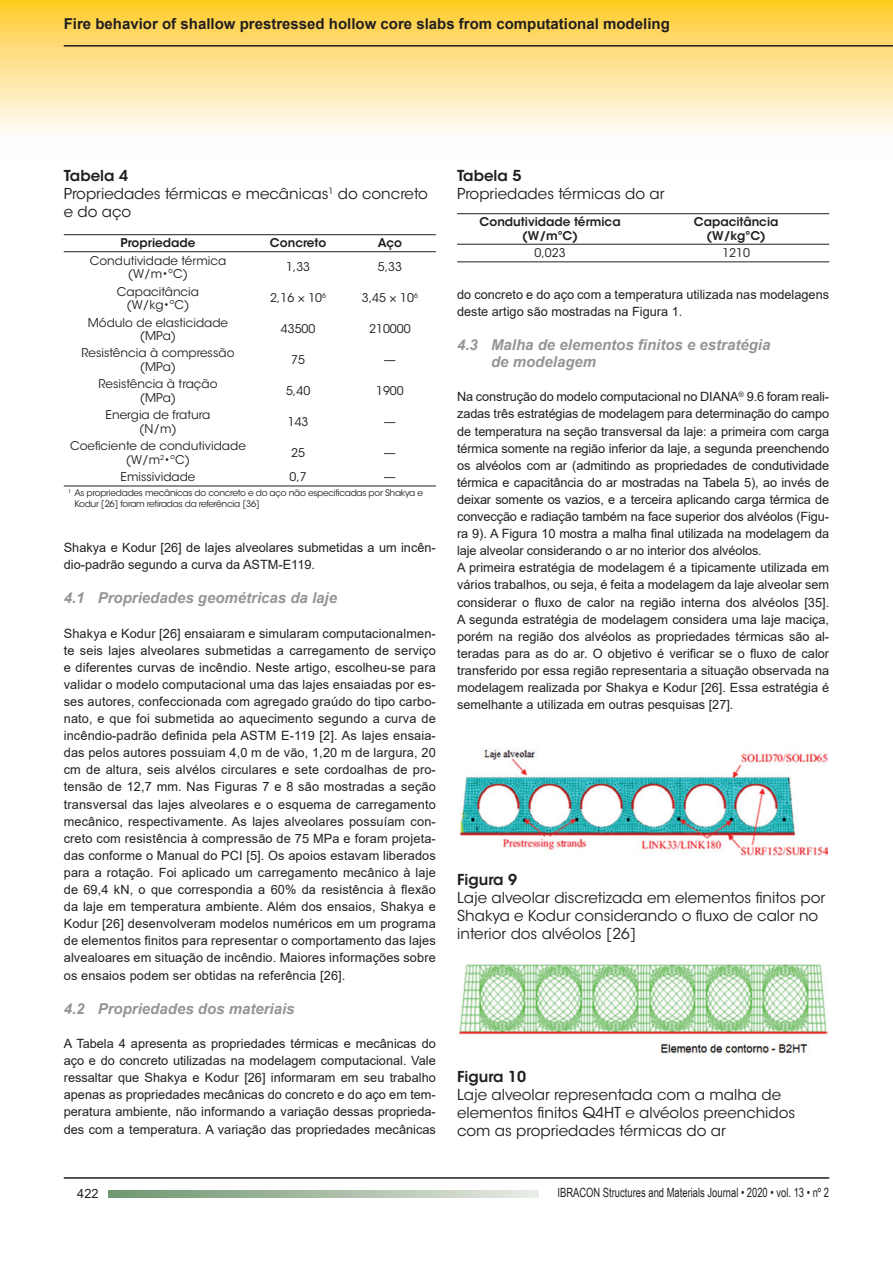
<style>
.page{position:relative;width:893px;height:1263px;background:#fff}
.page>*{position:absolute;margin:0;border:0;box-sizing:border-box;transform-origin:0 0}
.t1{font:15px/18px "ITC Avant Garde Std";color:#231f20}
.t2{font:italic 700 15px/17.1px "Arial";color:#939598}
.t3{font:700 15px "Arial";color:#231f20}
.t4{font:600 15px "ITC Avant Garde Std";color:#231f20}
.t5{font:12.75px/17.1px "Arial";color:#231f20}
.t6{font:12.75px "Arial Narrow";color:#231f20;scale:.9 1}
.t7{font:12px/13.5px "ITC Avant Garde Std";color:#231f20;text-align:center}
.t8{font:600 12px/13.5px "ITC Avant Garde Std";color:#231f20;text-align:center}
.t9{font:9px/10.5px "ITC Avant Garde Std";letter-spacing:-.03em;color:#231f20}
.s1{font-weight:600}
</style>
<div class="page">
<svg style="left:0;top:0;width:893px;height:131px"></svg>
<hr style="left:64px;top:1177px;width:765px;height:2px;background:#231f20">
<hr style="left:64px;top:45px;width:829px;height:2px;background:#231f20">
<svg style="left:108px;top:1190px;width:431px;height:8px"></svg>
<hr style="left:64px;top:234px;width:372px;height:1px;background:#231f20">
<hr style="left:64px;top:251px;width:372px;height:1px;background:#231f20">
<hr style="left:64px;top:486px;width:372px;height:1px;background:#231f20">
<hr style="left:457px;top:213px;width:372px;height:1px;background:#231f20">
<hr style="left:457px;top:244px;width:372px;height:1px;background:#231f20">
<hr style="left:457px;top:261px;width:372px;height:1px;background:#231f20">
<img style="left:459px;top:749px;width:369px;height:106px">
<img style="left:459px;top:964px;width:369px;height:89px">
<p class="t3" style="left:64px;top:13px;width:607px">Fire behavior of shallow prestressed hollow core slabs from computational modeling</p>
<p class="t1" style="left:64px;top:167px;width:366px"><span class="s1">Tabela 4<br></span>Propriedades térmicas e mecânicas<sup>1</sup> do concreto e do aço</p>
<p class="t8" style="left:120px;top:236px;width:77px">Propriedade</p>
<p class="t8" style="left:270px;top:236px;width:58px">Concreto</p>
<p class="t8" style="left:378px;top:236px;width:26px">Aço</p>
<p class="t7" style="left:90px;top:254px;width:138px">Condutividade térmica (W/m•ºC)</p>
<p class="t7" style="left:286px;top:261px;width:26px">1,33</p>
<p class="t7" style="left:378px;top:261px;width:26px">5,33</p>
<p class="t7" style="left:117px;top:285px;width:84px">Capacitância (W/kg•ºC)</p>
<p class="t7" style="left:270px;top:291px;width:58px">2,16 × 10<sup>6</sup></p>
<p class="t7" style="left:362px;top:291px;width:58px">3,45 × 10<sup>6</sup></p>
<p class="t7" style="left:88px;top:316px;width:142px">Módulo de elasticidade (MPa)</p>
<p class="t7" style="left:281px;top:322px;width:36px">43500</p>
<p class="t7" style="left:369px;top:322px;width:43px">210000</p>
<p class="t7" style="left:82px;top:346px;width:154px">Resistência à compressão (MPa)</p>
<p class="t7" style="left:291px;top:353px;width:15px">75</p>
<p class="t7" style="left:384px;top:353px;width:13px">—</p>
<p class="t7" style="left:99px;top:377px;width:120px">Resistência à tração (MPa)</p>
<p class="t7" style="left:286px;top:384px;width:26px">5,40</p>
<p class="t7" style="left:376px;top:384px;width:29px">1900</p>
<p class="t7" style="left:106px;top:408px;width:106px">Energia de fratura (N/m)</p>
<p class="t7" style="left:288px;top:415px;width:22px">143</p>
<p class="t7" style="left:384px;top:415px;width:13px">—</p>
<p class="t7" style="left:70px;top:439px;width:177px">Coeficiente de condutividade (W/m<sup>2</sup>•ºC)</p>
<p class="t7" style="left:291px;top:446px;width:15px">25</p>
<p class="t7" style="left:384px;top:446px;width:13px">—</p>
<p class="t7" style="left:121px;top:470px;width:76px">Emissividade</p>
<p class="t7" style="left:289px;top:470px;width:19px">0,7</p>
<p class="t7" style="left:384px;top:470px;width:13px">—</p>
<p class="t9" style="left:74px;top:488px;width:350px;text-indent:-6px"><sup>1</sup> As propriedades mecânicas do concreto e do aço não especificadas por Shakya e<br>Kodur [26] foram retiradas da referência [36]</p>
<p class="t5" style="left:64px;top:539px;width:374px">Shakya e Kodur [26] de lajes alveolares submetidas a um incên&shy;dio-padrão segundo a curva da ASTM-E119.</p>
<p class="t2" style="left:64px;top:590px;width:275px">4.1 Propriedades geométricas da laje</p>
<p class="t5" style="left:64px;top:624px;width:374px;text-align:justify">Shakya e Kodur [26] ensaiaram e simularam computacionalmen&shy;te seis lajes alveolares submetidas a carregamento de serviço e diferentes curvas de incêndio. Neste artigo, escolheu-se para validar o modelo computacional uma das lajes ensaiadas por es&shy;ses autores, confeccionada com agregado graúdo do tipo carbo&shy;nato, e que foi submetida ao aquecimento segundo a curva de incêndio-padrão definida pela ASTM E-119 [2]. As lajes ensaia&shy;das pelos autores possuiam 4,0 m de vão, 1,20 m de largura, 20 cm de altura, seis alvélos circulares e sete cordoalhas de pro&shy;tensão de 12,7 mm. Nas Figuras 7 e 8 são mostradas a seção transversal das lajes alveolares e o esquema de carregamento mecânico, respectivamente. As lajes alveolares possuíam con&shy;creto com resistência à compressão de 75 MPa e foram projeta&shy;das conforme o Manual do PCI [5]. Os apoios estavam liberados para a rotação. Foi aplicado um carregamento mecânico à laje de 69,4 kN, o que correspondia a 60% da resistência à flexão da laje em temperatura ambiente. Além dos ensaios, Shakya e Kodur [26] desenvolveram modelos numéricos em um programa de elementos finitos para representar o comportamento das lajes alvealoares em situação de incêndio. Maiores informações sobre os ensaios podem ser obtidas na referência [26].</p>
<p class="t2" style="left:64px;top:1000px;width:232px">4.2 Propriedades dos materiais</p>
<p class="t5" style="left:64px;top:1035px;width:374px;text-align:justify">A Tabela 4 apresenta as propriedades térmicas e mecânicas do aço e do concreto utilizadas na modelagem computacional. Vale ressaltar que Shakya e Kodur [26] informaram em seu trabalho apenas as propriedades mecânicas do concreto e do aço em tem&shy;peratura ambiente, não informando a variação dessas proprieda&shy;des com a temperatura. A variação das propriedades mecânicas</p>
<p class="t4" style="left:457px;top:166px;width:66px">Tabela 5</p>
<p class="t1" style="left:457px;top:185px;width:209px">Propriedades térmicas do ar</p>
<p class="t8" style="left:480px;top:215px;width:143px">Condutividade térmica (W/mºC)</p>
<p class="t8" style="left:694px;top:215px;width:86px">Capacitância (W/kgºC)</p>
<p class="t7" style="left:535px;top:246px;width:33px">0,023</p>
<p class="t7" style="left:722px;top:246px;width:29px">1210</p>
<p class="t5" style="left:457px;top:286px;width:374px">do concreto e do aço com a temperatura utilizada nas modelagens deste artigo são mostradas na Figura 1.</p>
<p class="t2" style="left:491px;top:337px;width:281px;text-indent:-34px">4.3 Malha de elementos finitos e estratégia de modelagem</p>
<p class="t5" style="left:457px;top:388px;width:374px">Na construção do modelo computacional no DIANA<sup>®</sup> 9.6 foram reali&shy;zadas três estratégias de modelagem para determinação do campo de temperatura na seção transversal da laje: a primeira com carga térmica somente na região inferior da laje, a segunda preenchendo os alvéolos com ar (admitindo as propriedades de condutividade térmica e capacitância do ar mostradas na Tabela 5), ao invés de deixar somente os vazios, e a terceira aplicando carga térmica de convecção e radiação também na face superior dos alvéolos (Figu&shy;ra 9). A Figura 10 mostra a malha final utilizada na modelagem da laje alveolar considerando o ar no interior dos alvéolos.<br>A primeira estratégia de modelagem é a tipicamente utilizada em vários trabalhos, ou seja, é feita a modelagem da laje alveolar sem considerar o fluxo de calor na região interna dos alvéolos [35].<br>A segunda estratégia de modelagem considera uma laje maciça, porém na região dos alvéolos as propriedades térmicas são al&shy;teradas para as do ar. O objetivo é verificar se o fluxo de calor transferido por essa região representaria a situação observada na modelagem realizada por Shakya e Kodur [26]. Essa estratégia é semelhante a utilizada em outras pesquisas [27].</p>
<p class="t4" style="left:457px;top:870px;width:62px">Figura 9</p>
<p class="t1" style="left:457px;top:888px;width:370px">Laje alveolar discretizada em elementos finitos por<br>Shakya e Kodur considerando o fluxo de calor no interior dos alvéolos [26]</p>
<p class="t4" style="left:457px;top:1067px;width:71px">Figura 10</p>
<p class="t1" style="left:457px;top:1086px;width:340px">Laje alveolar representada com a malha de elementos finitos Q4HT e alvéolos preenchidos com as propriedades térmicas do ar</p>
<p class="t5" style="left:77px;top:1185px;width:23px">422</p>
<p class="t6" style="left:557px;top:1183px;width:303px">IBRACON Structures and Materials Journal • 2020 • vol. 13 • nº 2</p>
</div>
